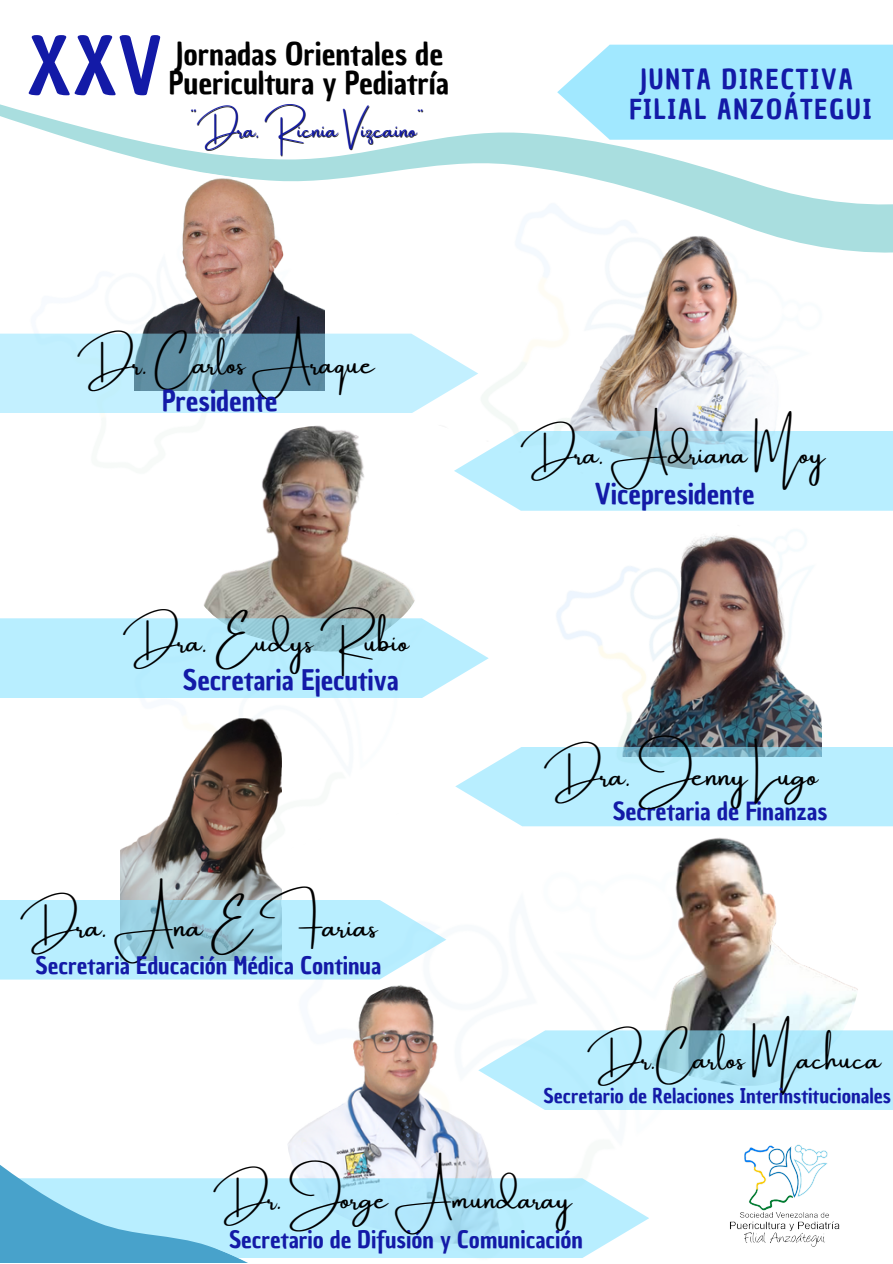
<style>
.page{position:relative;width:893px;height:1264px;background:#fff}
.page>*{position:absolute;margin:0;border:0;box-sizing:border-box;transform-origin:0 0}
.t1{font:76.8px "Chau Philomene One";color:#131aa7}
.t2{font:30.6px/29.2px "Chau Philomene One";color:#000}
.t3{font:29.85px "Amsterdam One";color:#000}
.t4{font:29.25px "Amsterdam One";color:#000}
.t5{font:28.95px "Amsterdam One";color:#000}
.t6{font:28.65px "Amsterdam One";color:#000}
.t7{font:28.5px "Amsterdam One";color:#000}
.t8{font:28.05px "Chau Philomene One";color:#131aa7}
.t9{font:27.75px "Chau Philomene One";color:#131aa7}
.t10{font:26.85px "Chau Philomene One";letter-spacing:.07em;color:#131aa7}
.t11{font:24.45px "Chau Philomene One";color:#131aa7}
.t12{font:23.55px "Chau Philomene One";color:#131aa7}
.t13{font:23.4px "Chau Philomene One";color:#131aa7}
.t14{font:21.45px "Amsterdam One";color:#131aa7}
.t15{font:19.95px "Chau Philomene One";color:#131aa7}
</style>
<div class="page">
<svg style="left:0;top:44px;width:892px;height:114px"></svg>
<img style="left:137px;top:158px;width:219px;height:22px">
<img style="left:356px;top:118px;width:536px;height:313px">
<svg style="left:557px;top:45px;width:335px;height:95px;background:#a8e9fe"></svg>
<img style="left:283px;top:979px;width:209px;height:199px">
<svg style="left:360px;top:1178px;width:289px;height:79px;background:#bcebfc"></svg>
<img style="left:665px;top:837px;width:193px;height:193px">
<img style="left:204px;top:425px;width:226px;height:193px">
<img style="left:543px;top:223px;width:265px;height:208px">
<img style="left:120px;top:718px;width:161px;height:181px">
<img style="left:730px;top:1144px;width:110px;height:103px">
<img style="left:617px;top:525px;width:204px;height:221px">
<svg style="left:0;top:618px;width:488px;height:79px;background:#b8eafa"></svg>
<svg style="left:0;top:899px;width:446px;height:80px;background:#b4e5f5"></svg>
<img style="left:137px;top:160px;width:188px;height:173px">
<svg style="left:0;top:333px;width:478px;height:80px;background:#acd6e6"></svg>
<svg style="left:454px;top:431px;width:438px;height:80px;background:#baebfa"></svg>
<svg style="left:478px;top:1030px;width:414px;height:80px;background:#b8eafa"></svg>
<svg style="left:455px;top:746px;width:437px;height:80px;background:#b8eafa"></svg>
<svg style="left:0;top:1123px;width:360px;height:139px"></svg>
<p class="t1" style="left:26px;top:15px;width:137px">XXV</p>
<p class="t2" style="left:169px;top:39px;width:281px">Jornadas Orientales de<br>Puericultura y Pediatría</p>
<p class="t14" style="left:190px;top:118px;width:235px">¨Dra. Ricnia Vizcaino¨</p>
<p class="t4" style="left:77px;top:348px;width:299px">Dr. Carlos Araque</p>
<p class="t8" style="left:162px;top:382px;width:117px">Presidente</p>
<p class="t5" style="left:123px;top:626px;width:288px">Dra. Eudys Rubio</p>
<p class="t9" style="left:183px;top:661px;width:217px">Secretaria Ejecutiva</p>
<p class="t3" style="left:21px;top:910px;width:358px">Dra. Ana E Farias</p>
<p class="t12" style="left:36px;top:949px;width:347px">Secretaria Educación Médica Continua</p>
<p class="t10" style="left:639px;top:61px;width:215px">JUNTA DIRECTIVA</p>
<p class="t10" style="left:629px;top:91px;width:243px">FILIAL ANZOÁTEGUI</p>
<p class="t7" style="left:521px;top:438px;width:306px">Dra. Adriana Moy</p>
<p class="t9" style="left:595px;top:475px;width:161px">Vicepresidente</p>
<p class="t3" style="left:544px;top:759px;width:276px">Dra. Jenny Lugo</p>
<p class="t11" style="left:612px;top:795px;width:216px">Secretaria de Finanzas</p>
<p class="t6" style="left:587px;top:1043px;width:295px">Dr.Carlos Machuca</p>
<p class="t15" style="left:543px;top:1081px;width:349px">Secretario de Relaciones Interinstitucionales</p>
<p class="t6" style="left:213px;top:1183px;width:360px">Dr. Jorge Amundaray</p>
<p class="t13" style="left:229px;top:1223px;width:355px">Secretario de Difusión y Comunicación</p>
</div>
